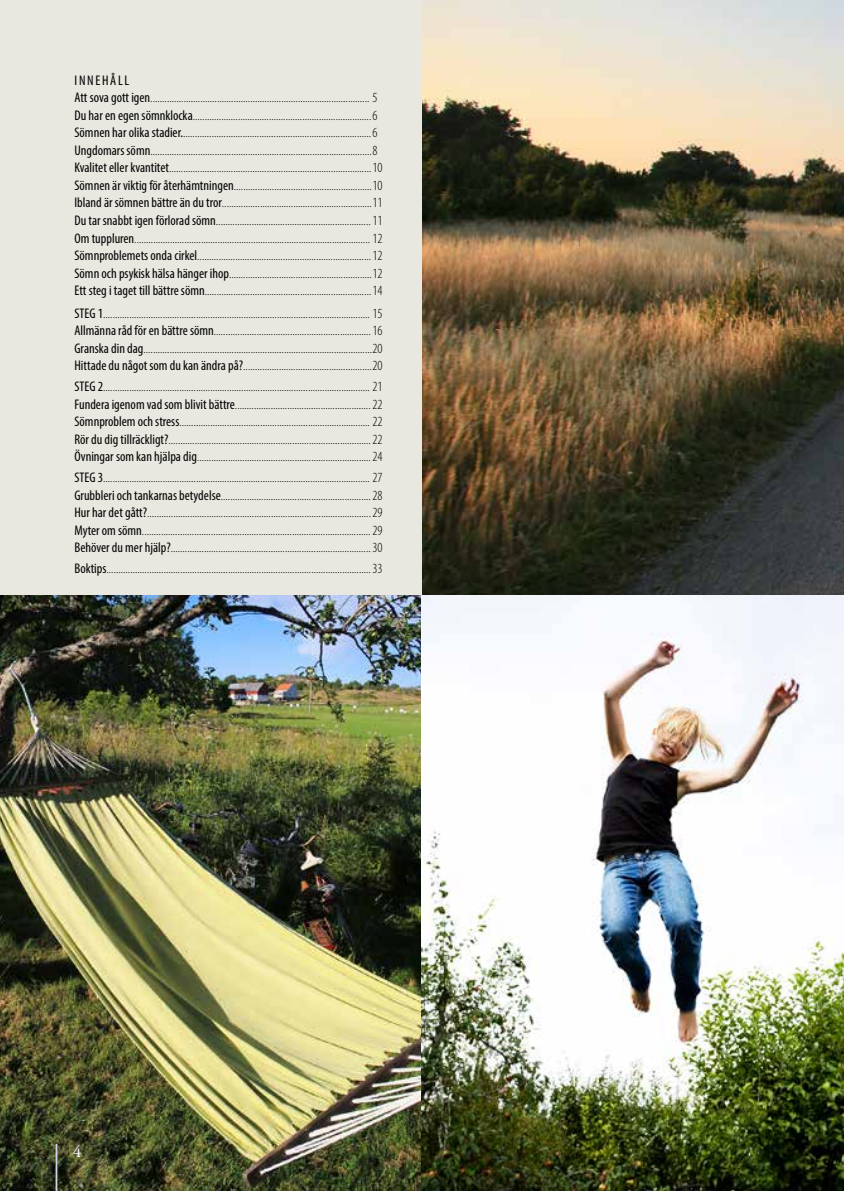
<style>
.page{position:relative;width:844px;height:1191px;background:#fff}
.page>*{position:absolute;margin:0;border:0;box-sizing:border-box;transform-origin:0 0}
.t1{font:17.5px "Adobe Garamond Pro";color:#fff}
.t2{font:300 condensed 14px "Myriad Pro";color:#000}
.t3{font:condensed 14px "Myriad Pro";letter-spacing:.12em;color:#000}
.s1{font-weight:400}
</style>
<div class="page">
<div style="left:0;top:0;width:422px;height:595px;background:#e8e7e0"></div>
<img style="left:0;top:595px;width:422px;height:596px">
<hr style="left:56px;top:1143px;width:1px;height:48px;background:#cdd5e4">
<img style="left:422px;top:0;width:421px;height:1191px">
<h2 class="t3" style="left:75px;top:72px;width:56px">INNEHÅLL</h2>
<p class="t2" style="left:74px;top:90px;width:304px"><span class="s1">Att sova gott igen</span>............................................................................................ 5</p>
<p class="t2" style="left:74px;top:107px;width:304px"><span class="s1">Du har en egen sömnklocka</span>...........................................................................6</p>
<p class="t2" style="left:74px;top:125px;width:304px"><span class="s1">Sömnen har olika stadier.</span>...............................................................................6</p>
<p class="t2" style="left:74px;top:142px;width:304px"><span class="s1">Ungdomars sömn</span>.............................................................................................8</p>
<p class="t2" style="left:74px;top:160px;width:309px"><span class="s1">Kvalitet eller kvantitet</span>.....................................................................................10</p>
<p class="t2" style="left:74px;top:177px;width:309px"><span class="s1">Sömnen är viktig för återhämtningen</span>..........................................................10</p>
<p class="t2" style="left:74px;top:195px;width:309px"><span class="s1">Ibland är sömnen bättre än du tror</span>...............................................................11</p>
<p class="t2" style="left:74px;top:212px;width:309px"><span class="s1">Du tar snabbt igen förlorad sömn</span>.................................................................11</p>
<p class="t2" style="left:74px;top:230px;width:309px"><span class="s1">Om tuppluren</span>................................................................................................... 12</p>
<p class="t2" style="left:74px;top:247px;width:309px"><span class="s1">Sömnproblemets onda cirkel</span>.........................................................................12</p>
<p class="t2" style="left:74px;top:265px;width:309px"><span class="s1">Sömn och psykisk hälsa hänger ihop</span>............................................................12</p>
<p class="t2" style="left:74px;top:282px;width:309px"><span class="s1">Ett steg i taget till bättre sömn</span>......................................................................14</p>
<p class="t2" style="left:74px;top:305px;width:309px"><span class="s1">STEG 1</span>................................................................................................................ 15</p>
<p class="t2" style="left:74px;top:322px;width:309px"><span class="s1">Allmänna råd för en bättre sömn</span>..................................................................16</p>
<p class="t2" style="left:74px;top:340px;width:309px"><span class="s1">Granska din dag</span>................................................................................................20</p>
<p class="t2" style="left:74px;top:357px;width:309px"><span class="s1">Hittade du något som du kan ändra på?</span>......................................................20</p>
<p class="t2" style="left:74px;top:378px;width:309px"><span class="s1">STEG 2</span>................................................................................................................ 21</p>
<p class="t2" style="left:74px;top:396px;width:309px"><span class="s1">Fundera igenom vad som blivit bättre</span>.........................................................22</p>
<p class="t2" style="left:74px;top:413px;width:309px"><span class="s1">Sömnproblem och stress</span>................................................................................ 22</p>
<p class="t2" style="left:74px;top:431px;width:309px"><span class="s1">Rör du dig tillräckligt?</span>.....................................................................................22</p>
<p class="t2" style="left:74px;top:448px;width:309px"><span class="s1">Övningar som kan hjälpa dig</span>.........................................................................24</p>
<p class="t2" style="left:74px;top:469px;width:309px"><span class="s1">STEG 3</span>................................................................................................................ 27</p>
<p class="t2" style="left:74px;top:487px;width:309px"><span class="s1">Grubbleri och tankarnas betydelse</span>...............................................................28</p>
<p class="t2" style="left:74px;top:504px;width:309px"><span class="s1">Hur har det gått?</span>..............................................................................................29</p>
<p class="t2" style="left:74px;top:522px;width:309px"><span class="s1">Myter om sömn</span>................................................................................................29</p>
<p class="t2" style="left:74px;top:539px;width:309px"><span class="s1">Behöver du mer hjälp?</span>....................................................................................30</p>
<p class="t2" style="left:74px;top:560px;width:309px"><span class="s1">Boktips</span>...............................................................................................................33</p>
<p class="t1" style="left:73px;top:1140px;width:10px">4</p>
</div>
